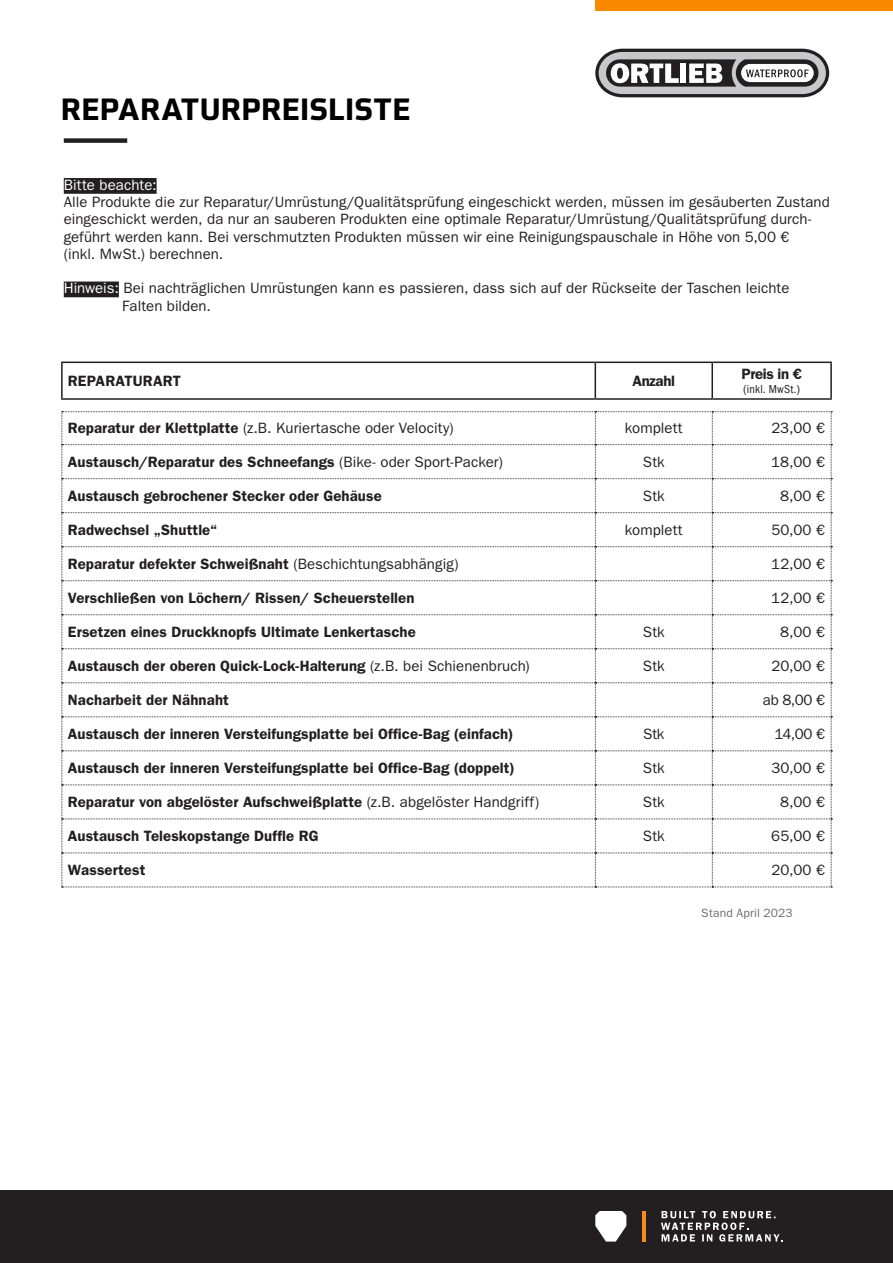
<style>
.page{position:relative;width:893px;height:1263px;background:#fff}
.page>*{position:absolute;margin:0;border:0;box-sizing:border-box;transform-origin:0 0}
.t1{font:700 30px "Utility OT";letter-spacing:.01em;color:#000001}
.tabelle_text{font:15px/17.2px "ITC Franklin Gothic Std";letter-spacing:.005em;color:#231f20}
.tabelle_text-2{font:600 15px "ITC Franklin Gothic Std";letter-spacing:.005em;color:#231f20}
.t2{font:15px "ITC Franklin Gothic Std";letter-spacing:.005em;color:#fff}
.tabelle_text-3{font:12px "ITC Franklin Gothic Std";letter-spacing:.015em;color:#6c6d70}
.tabelle_text-4{font:condensed 12px "ITC Franklin Gothic Std";letter-spacing:.02em;color:#231f20}
.s1{color:#fff}
.s2{font-weight:600}
.s3{font-weight:400}
</style>
<div class="page">
<svg style="left:595px;top:49px;width:234px;height:48px"></svg>
<div style="left:595px;top:0;width:298px;height:11px;background:#fa8900"></div>
<div style="left:0;top:1190px;width:893px;height:73px;background:#231f20"></div>
<svg style="left:595px;top:1211px;width:31px;height:30px"></svg>
<hr style="left:642px;top:1211px;width:4px;height:30px;background:#f68b1f">
<svg style="left:661px;top:1211px;width:122px;height:30px"></svg>
<div style="left:64px;top:178px;width:93px;height:16px;background:#231f20"></div>
<div style="left:64px;top:282px;width:55px;height:15px;background:#231f20"></div>
<div style="left:64px;top:138px;width:63px;height:5px;background:#231f20"></div>
<hr style="left:61px;top:362px;width:534px;height:1px;background:#231f20">
<hr style="left:595px;top:362px;width:117px;height:1px;background:#231f20">
<hr style="left:595px;top:363px;width:1px;height:35px;background:#231f20">
<hr style="left:712px;top:362px;width:120px;height:1px;background:#231f20">
<hr style="left:711px;top:363px;width:2px;height:35px;background:#231f20">
<hr style="left:830px;top:363px;width:2px;height:35px;background:#231f20">
<hr style="left:61px;top:398px;width:534px;height:2px;background:#231f20">
<hr style="left:595px;top:398px;width:117px;height:2px;background:#231f20">
<hr style="left:712px;top:398px;width:120px;height:2px;background:#231f20">
<svg style="left:61px;top:411px;width:771px;height:476px"></svg>
<hr style="left:61px;top:363px;width:2px;height:35px;background:#231f20">
<p class="t1" style="left:61px;top:90px;width:352px">REPARATURPREISLISTE</p>
<p class="t2" style="left:64px;top:176px;width:94px">Bitte beachte:</p>
<p class="tabelle_text" style="left:64px;top:194px;width:768px">Alle Produkte die zur Reparatur/Umrüstung/Qualitätsprüfung eingeschickt werden, müssen im gesäuberten Zustand eingeschickt werden, da nur an sauberen Produkten eine optimale Reparatur/Umrüstung/Qualitätsprüfung durch&shy;geführt werden kann. Bei verschmutzten Produkten müssen wir eine Reinigungspauschale in Höhe von 5,00 €<br>(inkl. MwSt.) berechnen.</p>
<p class="tabelle_text" style="left:64px;top:280px;width:727px"><span class="s1">Hinweis:</span> Bei nachträglichen Umrüstungen kann es passieren, dass sich auf der Rückseite der Taschen leichte</p>
<p class="tabelle_text" style="left:122px;top:297px;width:90px">Falten bilden.</p>
<p class="tabelle_text-2" style="left:68px;top:372px;width:115px">REPARATURART</p>
<p class="tabelle_text-2" style="left:632px;top:372px;width:44px">Anzahl</p>
<p class="tabelle_text-2" style="left:742px;top:365px;width:62px">Preis in €</p>
<p class="tabelle_text-4" style="left:743px;top:382px;width:58px">(inkl. MwSt.)</p>
<p class="tabelle_text" style="left:68px;top:420px;width:387px"><span class="s2">Reparatur der Klettplatte</span> (z.B. Kuriertasche oder Velocity)</p>
<p class="tabelle_text" style="left:625px;top:420px;width:59px">komplett</p>
<p class="tabelle_text" style="left:771px;top:420px;width:55px">23,00 €</p>
<p class="tabelle_text-2" style="left:68px;top:453px;width:437px">Austausch/Reparatur des Schneefangs <span class="s3">(Bike- oder Sport-Packer)</span></p>
<p class="tabelle_text" style="left:643px;top:453px;width:23px">Stk</p>
<p class="tabelle_text" style="left:771px;top:453px;width:55px">18,00 €</p>
<p class="tabelle_text-2" style="left:68px;top:487px;width:315px">Austausch gebrochener Stecker oder Gehäuse</p>
<p class="tabelle_text" style="left:643px;top:487px;width:23px">Stk</p>
<p class="tabelle_text" style="left:780px;top:487px;width:46px">8,00 €</p>
<p class="tabelle_text-2" style="left:68px;top:521px;width:151px">Radwechsel „Shuttle“</p>
<p class="tabelle_text" style="left:625px;top:521px;width:59px">komplett</p>
<p class="tabelle_text" style="left:771px;top:521px;width:55px">50,00 €</p>
<p class="tabelle_text-2" style="left:68px;top:555px;width:392px">Reparatur defekter Schweißnaht <span class="s3">(Beschichtungsabhängig)</span></p>
<p class="tabelle_text" style="left:771px;top:555px;width:55px">12,00 €</p>
<p class="tabelle_text-2" style="left:68px;top:589px;width:348px">Verschließen von Löchern/ Rissen/ Scheuerstellen</p>
<p class="tabelle_text" style="left:771px;top:589px;width:55px">12,00 €</p>
<p class="tabelle_text-2" style="left:68px;top:623px;width:349px">Ersetzen eines Druckknopfs Ultimate Lenkertasche</p>
<p class="tabelle_text" style="left:643px;top:623px;width:23px">Stk</p>
<p class="tabelle_text" style="left:780px;top:623px;width:46px">8,00 €</p>
<p class="tabelle_text-2" style="left:68px;top:657px;width:463px">Austausch der oberen Quick-Lock-Halterung <span class="s3">(z.B. bei Schienenbruch)</span></p>
<p class="tabelle_text" style="left:643px;top:657px;width:23px">Stk</p>
<p class="tabelle_text" style="left:771px;top:657px;width:55px">20,00 €</p>
<p class="tabelle_text-2" style="left:68px;top:691px;width:162px">Nacharbeit der Nähnaht</p>
<p class="tabelle_text" style="left:763px;top:691px;width:64px">ab 8,00 €</p>
<p class="tabelle_text-2" style="left:68px;top:725px;width:447px">Austausch der inneren Versteifungsplatte bei Office-Bag (einfach)</p>
<p class="tabelle_text" style="left:643px;top:725px;width:23px">Stk</p>
<p class="tabelle_text" style="left:774px;top:725px;width:52px">14,00 €</p>
<p class="tabelle_text-2" style="left:68px;top:759px;width:448px">Austausch der inneren Versteifungsplatte bei Office-Bag (doppelt)</p>
<p class="tabelle_text" style="left:643px;top:759px;width:23px">Stk</p>
<p class="tabelle_text" style="left:771px;top:759px;width:55px">30,00 €</p>
<p class="tabelle_text-2" style="left:68px;top:793px;width:473px">Reparatur von abgelöster Aufschweißplatte <span class="s3">(z.B. abgelöster Handgriff)</span></p>
<p class="tabelle_text" style="left:643px;top:793px;width:23px">Stk</p>
<p class="tabelle_text" style="left:780px;top:793px;width:46px">8,00 €</p>
<p class="tabelle_text-2" style="left:68px;top:827px;width:252px">Austausch Teleskopstange Duffle RG</p>
<p class="tabelle_text" style="left:643px;top:827px;width:23px">Stk</p>
<p class="tabelle_text" style="left:771px;top:827px;width:55px">65,00 €</p>
<p class="tabelle_text-2" style="left:68px;top:861px;width:79px">Wassertest</p>
<p class="tabelle_text" style="left:771px;top:861px;width:55px">20,00 €</p>
<p class="tabelle_text-3" style="left:701px;top:906px;width:93px">Stand April 2023</p>
</div>
